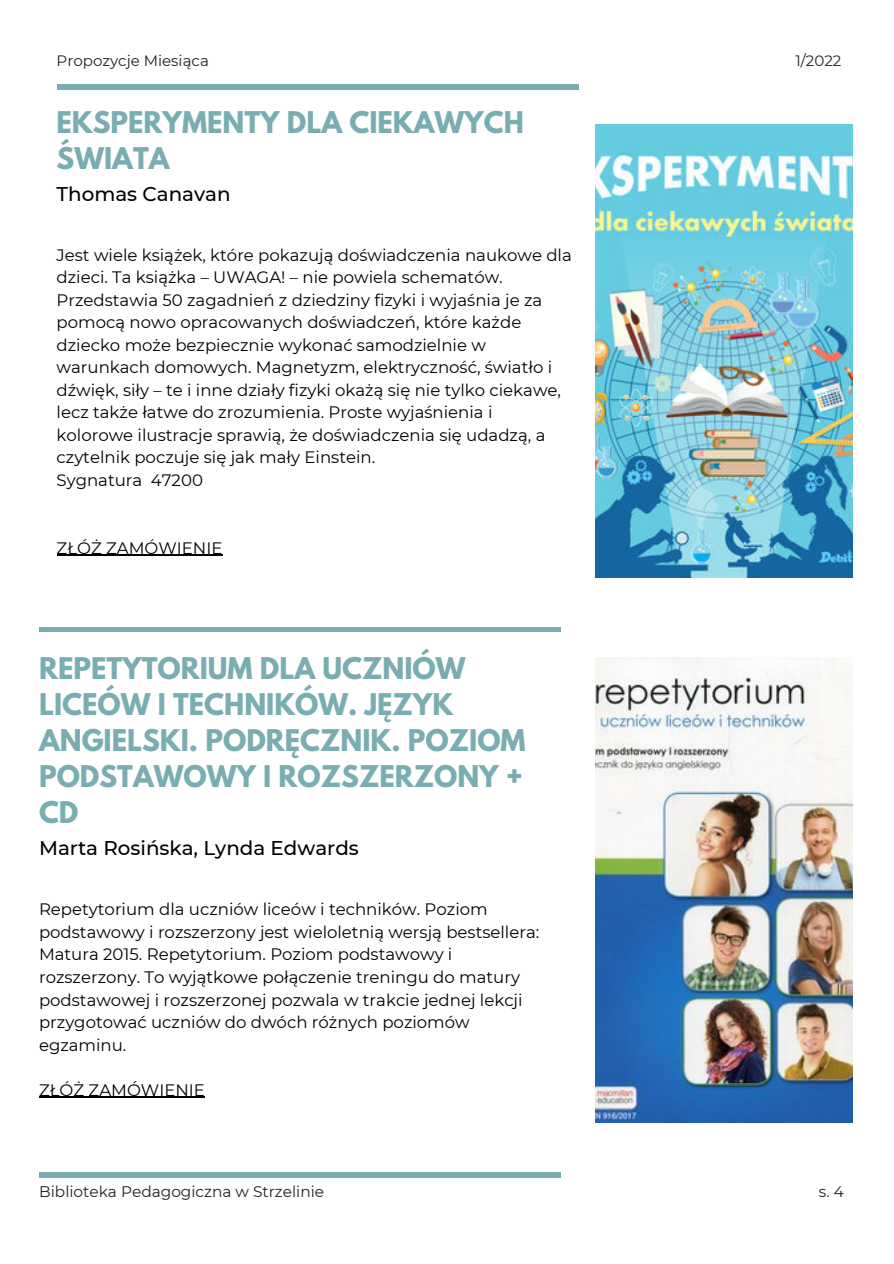
<style>
.page{position:relative;width:894px;height:1264px;background:#fff}
.page>*{position:absolute;margin:0;border:0;box-sizing:border-box;transform-origin:0 0}
.t1{font:700 26.55px/36px "League Spartan";color:#7aadb1}
.t2{font:500 19.8px "Montserrat";color:#000}
.t3{font:16.5px/22.5px "Montserrat";color:#000}
.t4{font:15.3px "Montserrat";color:#222}
.t5{font:15px "Montserrat";color:#222}
</style>
<div class="page">
<img style="left:595px;top:657px;width:256px;height:465px">
<img style="left:595px;top:125px;width:256px;height:452px">
<hr style="left:39px;top:1096px;width:166px;height:1px;background:#000">
<hr style="left:57px;top:554px;width:165px;height:2px;background:#000">
<div style="left:39px;top:627px;width:521px;height:5px;background:#7aadb1"></div>
<div style="left:39px;top:1172px;width:522px;height:5px;background:#7aadb1"></div>
<div style="left:57px;top:84px;width:521px;height:5px;background:#7aadb1"></div>
<p class="t5" style="left:57px;top:51px;width:154px">Propozycje Miesiąca</p>
<p class="t5" style="left:795px;top:51px;width:47px">1/2022</p>
<p class="t1" style="left:57px;top:107px;width:469px">EKSPERYMENTY DLA CIEKAWYCH<br>ŚWIATA</p>
<p class="t2" style="left:57px;top:181px;width:175px">Thomas Canavan</p>
<p class="t3" style="left:57px;top:243px;width:516px">Jest wiele książek, które pokazują doświadczenia naukowe dla dzieci. Ta książka – UWAGA! – nie powiela schematów.<br>Przedstawia 50 zagadnień z dziedziny fizyki i wyjaśnia je za pomocą nowo opracowanych doświadczeń, które każde dziecko może bezpiecznie wykonać samodzielnie w warunkach domowych. Magnetyzm, elektryczność, światło i dźwięk, siły – te i inne działy fizyki okażą się nie tylko ciekawe, lecz także łatwe do zrozumienia. Proste wyjaśnienia i kolorowe ilustracje sprawią, że doświadczenia się udadzą, a czytelnik poczuje się jak mały Einstein.</p>
<p class="t3" style="left:57px;top:469px;width:148px">Sygnatura 47200</p>
<p class="t3" style="left:57px;top:536px;width:167px">ZŁÓŻ ZAMÓWIENIE</p>
<p class="t1" style="left:39px;top:654px;width:488px">REPETYTORIUM DLA UCZNIÓW<br>LICEÓW I TECHNIKÓW. JĘZYK<br>ANGIELSKI. PODRĘCZNIK. POZIOM<br>PODSTAWOWY I ROZSZERZONY +<br>CD</p>
<p class="t2" style="left:39px;top:836px;width:321px">Marta Rosińska, Lynda Edwards</p>
<p class="t3" style="left:39px;top:898px;width:501px">Repetytorium dla uczniów liceów i techników. Poziom podstawowy i rozszerzony jest wieloletnią wersją bestsellera:<br>Matura 2015. Repetytorium. Poziom podstawowy i rozszerzony. To wyjątkowe połączenie treningu do matury podstawowej i rozszerzonej pozwala w trakcie jednej lekcji przygotować uczniów do dwóch różnych poziomów egzaminu.</p>
<p class="t3" style="left:39px;top:1078px;width:167px">ZŁÓŻ ZAMÓWIENIE</p>
<p class="t4" style="left:39px;top:1182px;width:286px">Biblioteka Pedagogiczna w Strzelinie</p>
<p class="t4" style="left:818px;top:1182px;width:26px">s. 4</p>
</div>
